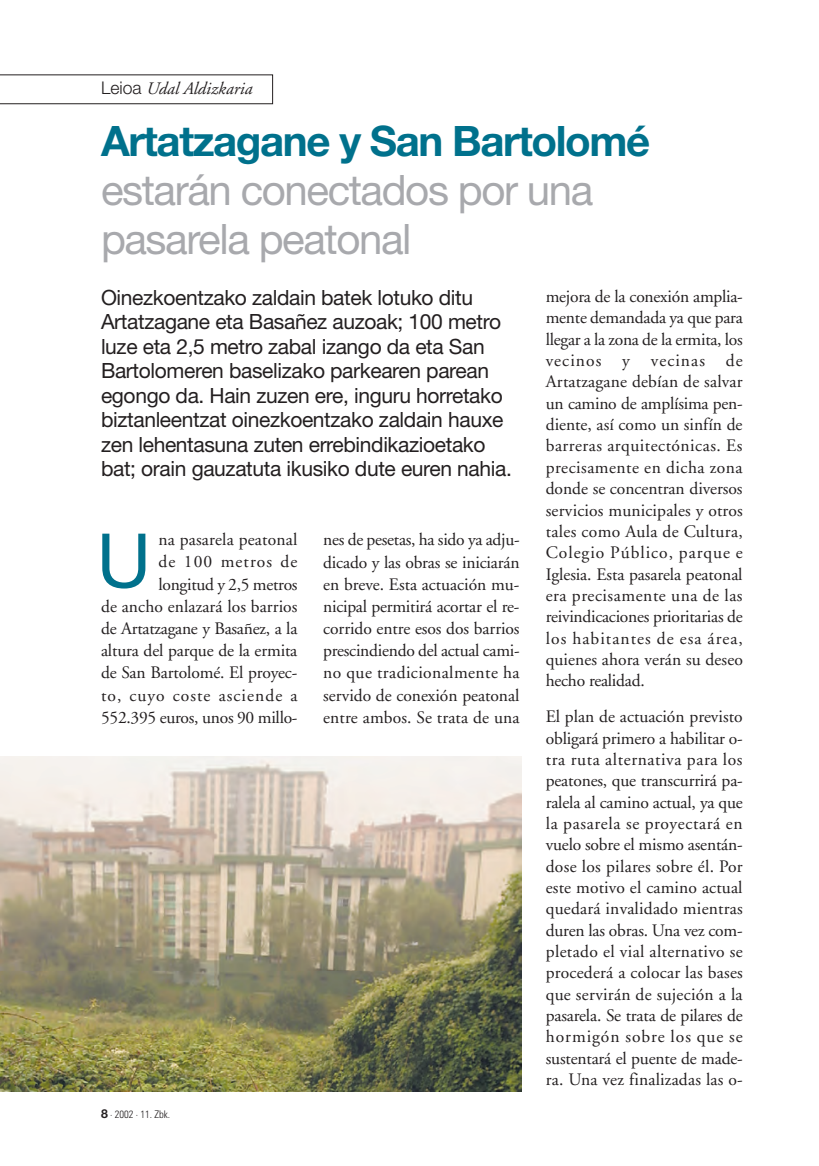
<style>
.page{position:relative;width:819px;height:1166px;background:#fff}
.page>*{position:absolute;margin:0;border:0;box-sizing:border-box;transform-origin:0 0}
.t1{font:75.08px "Helvetica Neue";color:#00718c}
.t2{font:42px/49px "Helvetica Neue";letter-spacing:-.035em;color:#a8a9ad}
.t3{font:700 42px "Helvetica Neue";letter-spacing:-.035em;color:#00718c}
.t4{font:21px/24.5px "Helvetica Neue";letter-spacing:-.015em;color:#231f20}
.t5{font:17.5px/21.3px "Adobe Garamond";color:#231f20;text-align:justify}
.t6{font:italic 17.5px "Adobe Garamond";color:#231f20}
.t7{font:300 condensed 10.5px "Univers";color:#231f20}
.s1{font-family:"Helvetica Neue";font-weight:300;font-style:normal}
.s2{font-family:"Helvetica Neue";font-weight:700;font-stretch:normal;font-size:12.25px}
</style>
<div class="page">
<svg style="left:0;top:74px;width:273px;height:30px"></svg>
<img style="left:0;top:756px;width:521px;height:335px">
<p class="t6" style="left:101px;top:81px;width:153px"><span class="s1">Leioa</span> Udal Aldizkaria</p>
<h2 class="t3" style="left:101px;top:126px;width:550px">Artatzagane y San Bartolomé</h2>
<h2 class="t2" style="left:101px;top:169px;width:494px">estarán conectados por una pasarela peatonal</h2>
<p class="t4" style="left:101px;top:287px;width:412px">Oinezkoentzako zaldain batek lotuko ditu Artatzagane eta Basañez auzoak; 100 metro luze eta 2,5 metro zabal izango da eta San Bartolomeren baselizako parkearen parean egongo da. Hain zuzen ere, inguru horretako biztanleentzat oinezkoentzako zaldain hauxe zen lehentasuna zuten errebindikazioetako bat; orain gauzatuta ikusiko dute euren nahia.</p>
<p class="t5" style="left:545px;top:287px;width:198px">mejora de la conexión amplia&shy;mente demandada ya que para llegar a la zona de la ermita, los vecinos y vecinas de Artatzagane debían de salvar un camino de amplísima pen&shy;diente, así como un sinfín de barreras arquitectónicas. Es precisamente en dicha zona donde se concentran diversos servicios municipales y otros tales como Aula de Cultura, Colegio Público, parque e Iglesia. Esta pasarela peatonal era precisamente una de las reivindicaciones prioritarias de los habitantes de esa área, quienes ahora verán su deseo hecho realidad.</p>
<p class="t5" style="left:545px;top:708px;width:198px">El plan de actuación previsto obligará primero a habilitar o&shy;tra ruta alternativa para los peatones, que transcurrirá pa&shy;ralela al camino actual, ya que la pasarela se proyectará en vuelo sobre el mismo asentán&shy;dose los pilares sobre él. Por este motivo el camino actual quedará invalidado mientras duren las obras. Una vez com&shy;pletado el vial alternativo se procederá a colocar las bases que servirán de sujeción a la pasarela. Se trata de pilares de hormigón sobre los que se sustentará el puente de made&shy;ra. Una vez finalizadas las o-</p>
<p class="t5" style="left:101px;top:530px;width:198px;line-height:22.2px;text-align:right">na pasarela peatonal<br>de 100 metros de longitud y 2,5 metros<br>de ancho enlazará los barrios de Artatzagane y Basañez, a la altura del parque de la ermita de San Bartolomé. El proyec&shy;to, cuyo coste asciende a<br>552.395 euros, unos 90 millo-</p>
<p class="t5" style="left:323px;top:530px;width:198px;line-height:22.2px">nes de pesetas, ha sido ya adju&shy;dicado y las obras se iniciarán en breve. Esta actuación mu&shy;nicipal permitirá acortar el re&shy;corrido entre esos dos barrios prescindiendo del actual cami&shy;no que tradicionalmente ha servido de conexión peatonal entre ambos. Se trata de una</p>
<h1 class="t1" style="left:97px;top:534px;width:56px">U</h1>
<p class="t7" style="left:101px;top:1110px;width:71px"><span class="s2">8</span> · 2002 · 11. Zbk.</p>
</div>
